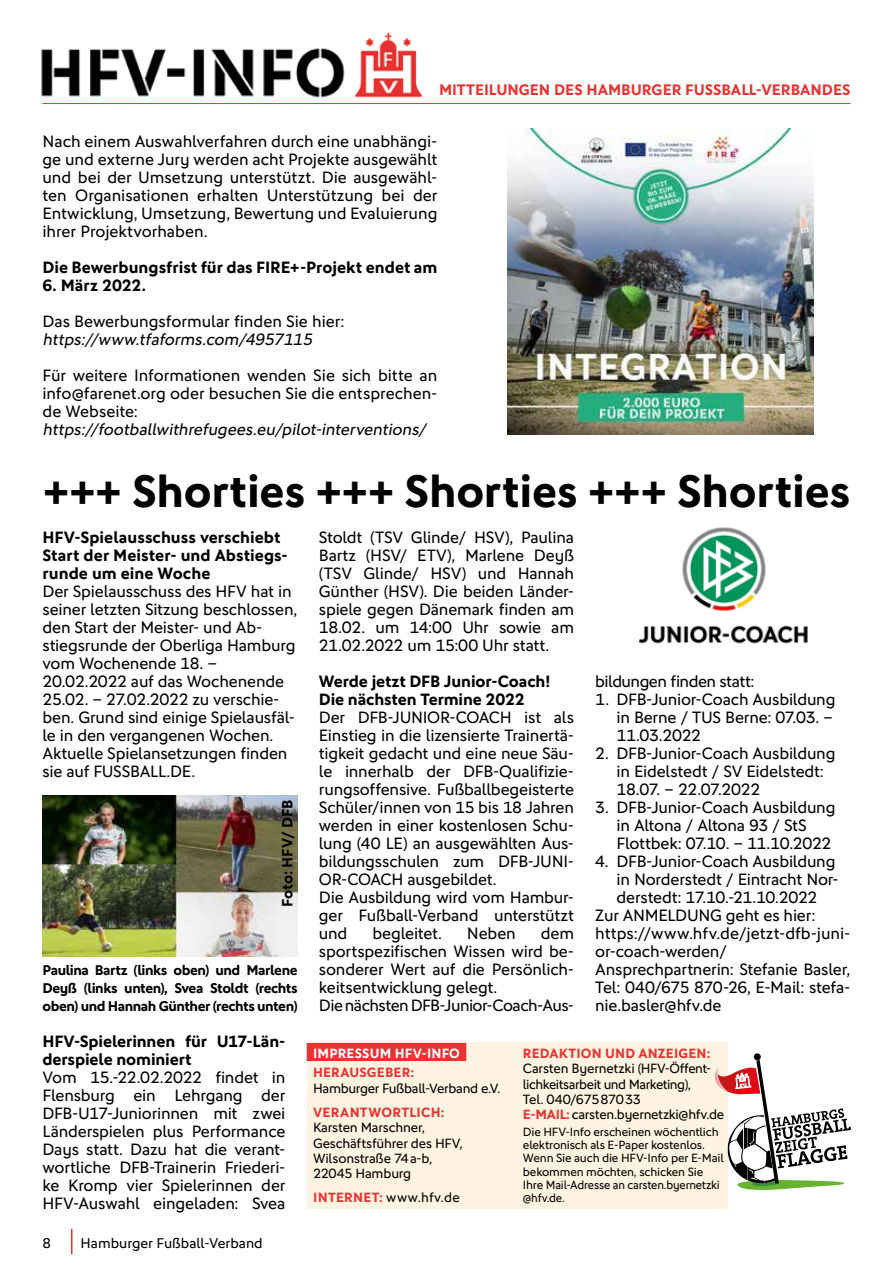
<style>
.page{position:relative;width:893px;height:1263px;background:#fff}
.page>*{position:absolute;margin:0;border:0;box-sizing:border-box;transform-origin:0 0}
.t1{font:700 45.75px "DFB Sans";letter-spacing:-.005em;color:#000}
.t2{font:16.5px/18px "DFB Sans";letter-spacing:-.01em;color:#000}
.t3{font:700 16.5px/18px "DFB Sans";letter-spacing:-.005em;color:#000}
.t4{font:italic 16.5px "DFB Sans";color:#000}
.t5{font:16.5px "DFB Sans";letter-spacing:-.03em;color:#000}
.t6{font:700 15.3px "DFB Sans";color:#e73433}
.t7{font:700 15px "DFB Sans";letter-spacing:-.005em;color:#000}
.t8{font:700 14.25px/18px "DFB Sans";letter-spacing:-.03em;color:#000;text-align:justify}
.t9{font:14.25px "DFB Sans";color:#000}
.t10{font:13.5px/15.5px "DFB Sans";letter-spacing:-.02em;color:#000}
.t11{font:700 13.5px "DFB Sans";letter-spacing:.02em;color:#e73433}
.t12{font:700 13.5px "DFB Sans";letter-spacing:.015em;color:#fff}
.t13{font:12px/13.4px "DFB Sans";letter-spacing:-.015em;color:#000}
.s1{font-weight:700;color:#e73433}
</style>
<div class="page">
<hr style="left:71px;top:1229px;width:2px;height:25px;background:#e73433">
<img style="left:41px;top:32px;width:382px;height:66px">
<hr style="left:43px;top:103px;width:807px;height:1px;background:#e73433">
<div style="left:307px;top:1042px;width:421px;height:167px;background:#fef3e0"></div>
<div style="left:307px;top:1043px;width:159px;height:18px;background:#e73433"></div>
<svg style="left:715px;top:1059px;width:136px;height:131px"></svg>
<div style="left:754px;top:1053px;width:7px;height:7px;background:#000;border-radius:50%"></div>
<img style="left:508px;top:129px;width:305px;height:306px">
<img style="left:638px;top:527px;width:170px;height:117px">
<img style="left:43px;top:795px;width:255px;height:162px">
<p class="t6" style="left:439px;top:80px;width:413px">MITTEILUNGEN DES HAMBURGER FUSSBALL-VERBANDES</p>
<p class="t2" style="left:43px;top:132px;width:396px;text-align:justify">Nach einem Auswahlverfahren durch eine unabhängi&shy;ge und externe Jury werden acht Projekte ausgewählt und bei der Umsetzung unterstützt. Die ausgewähl&shy;ten Organisationen erhalten Unterstützung bei der Entwicklung, Umsetzung, Bewertung und Evaluierung ihrer Projektvorhaben.</p>
<p class="t3" style="left:43px;top:258px;width:396px">Die Bewerbungsfrist für das FIRE+-Projekt endet am</p>
<p class="t3" style="left:43px;top:276px;width:105px">6. März 2022.</p>
<p class="t2" style="left:43px;top:312px;width:304px">Das Bewerbungsformular finden Sie hier:</p>
<p class="t4" style="left:43px;top:330px;width:275px">https://www.tfaforms.com/4957115</p>
<p class="t2" style="left:43px;top:366px;width:396px;text-align:justify">Für weitere Informationen wenden Sie sich bitte an info@farenet.org oder besuchen Sie die entsprechen&shy;de Webseite:</p>
<p class="t4" style="left:43px;top:420px;width:388px">https://footballwithrefugees.eu/pilot-interventions/</p>
<h1 class="t1" style="left:43px;top:464px;width:809px">+++ Shorties +++ Shorties +++ Shorties</h1>
<p class="t3" style="left:43px;top:528px;width:247px">HFV-Spielausschuss verschiebt<br>Start der Meister- und Abstiegs&shy;runde um eine Woche</p>
<p class="t2" style="left:43px;top:582px;width:256px">Der Spielausschuss des HFV hat in seiner letzten Sitzung beschlossen, den Start der Meister- und Ab&shy;stiegsrunde der Oberliga Hamburg vom Wochenende 18. –<br>20.02.2022 auf das Wochenende<br>25.02. – 27.02.2022 zu verschie&shy;ben. Grund sind einige Spielausfäl&shy;le in den vergangenen Wochen.<br>Aktuelle Spielansetzungen finden sie auf FUSSBALL.DE.</p>
<p class="t2" style="left:319px;top:528px;width:257px;text-align:justify">Stoldt (TSV Glinde/ HSV), Paulina Bartz (HSV/ ETV), Marlene Deyß (TSV Glinde/ HSV) und Hannah Günther (HSV). Die beiden Länder&shy;spiele gegen Dänemark finden am 18.02. um 14:00 Uhr sowie am 21.02.2022 um 15:00 Uhr statt.</p>
<p class="t3" style="left:319px;top:672px;width:233px">Werde jetzt DFB Junior-Coach!<br>Die nächsten Termine 2022</p>
<p class="t2" style="left:319px;top:708px;width:257px">Der DFB-JUNIOR-COACH ist als<br>Einstieg in die lizensierte Trainertä&shy;tigkeit gedacht und eine neue Säu&shy;le innerhalb der DFB-Qualifizie&shy;rungsoffensive. Fußballbegeisterte<br>Schüler/innen von 15 bis 18 Jahren werden in einer kostenlosen Schu&shy;lung (40 LE) an ausgewählten Aus&shy;bildungsschulen zum DFB-JUNI-<br>OR-COACH ausgebildet.<br>Die Ausbildung wird vom Hambur&shy;ger Fußball-Verband unterstützt und</p>
<p class="t5" style="left:595px;top:672px;width:161px">bildungen finden statt:</p>
<p class="t2" style="left:617px;top:690px;width:220px;text-indent:-21px">1. DFB-Junior-Coach Ausbildung in Berne / TUS Berne: 07.03. –<br>11.03.2022</p>
<p class="t2" style="left:617px;top:744px;width:220px;text-indent:-21px">2. DFB-Junior-Coach Ausbildung in Eidelstedt / SV Eidelstedt:<br>18.07. – 22.07.2022</p>
<p class="t2" style="left:617px;top:798px;width:220px;text-indent:-21px">3. DFB-Junior-Coach Ausbildung in Altona / Altona 93 / StS<br>Flottbek: 07.10. – 11.10.2022</p>
<p class="t2" style="left:595px;top:852px;width:242px">4. DFB-Junior-Coach Ausbildung</p>
<p class="t2" style="left:617px;top:870px;width:224px">in Norderstedt / Eintracht Nor-</p>
<p class="t2" style="left:617px;top:888px;width:202px">derstedt: 17.10.-21.10.2022</p>
<p class="t2" style="left:595px;top:906px;width:222px">Zur ANMELDUNG geht es hier:</p>
<p class="t2" style="left:595px;top:924px;width:257px">https://www.hfv.de/jetzt-dfb-juni-</p>
<p class="t2" style="left:595px;top:942px;width:133px">or-coach-werden/</p>
<p class="t2" style="left:595px;top:960px;width:257px">Ansprechpartnerin: Stefanie Basler,</p>
<p class="t2" style="left:595px;top:978px;width:257px">Tel: 040/675 870-26, E-Mail: stefa-</p>
<p class="t2" style="left:595px;top:996px;width:128px">nie.basler@hfv.de</p>
<p class="t7" style="left:278px;top:907px;width:109px;rotate:-90deg">Foto: HFV/ DFB</p>
<p class="t2" style="left:319px;top:924px;width:257px;text-indent:222px">dem sportspezifischen Wissen wird be&shy;sonderer Wert auf die Persönlich&shy;keitsentwicklung gelegt.<br>Die nächsten DFB-Junior-Coach-Aus-</p>
<p class="t2" style="left:372px;top:924px;width:71px">begleitet.</p>
<p class="t2" style="left:467px;top:924px;width:50px">Neben</p>
<p class="t8" style="left:43px;top:961px;width:257px">Paulina Bartz (links oben) und Marlene Deyß (links unten), Svea Stoldt (rechts oben) und Hannah Günther (rechts unten)</p>
<p class="t3" style="left:43px;top:1032px;width:244px">HFV-Spielerinnen für U17-Län&shy;derspiele nominiert</p>
<p class="t2" style="left:43px;top:1068px;width:244px;text-align:justify">Vom 15.-22.02.2022 findet in Flensburg ein Lehrgang der DFB-U17-Juniorinnen mit zwei Länderspielen plus Performance Days statt. Dazu hat die verant&shy;wortliche DFB-Trainerin Friederi&shy;ke Kromp vier Spielerinnen der HFV-Auswahl eingeladen: Svea</p>
<p class="t9" style="left:43px;top:1235px;width:10px">8</p>
<p class="t9" style="left:80px;top:1235px;width:184px">Hamburger Fußball-Verband</p>
<p class="t12" style="left:313px;top:1045px;width:148px">IMPRESSUM HFV-INFO</p>
<p class="t11" style="left:313px;top:1065px;width:103px">HERAUSGEBER:</p>
<p class="t10" style="left:313px;top:1080px;width:189px">Hamburger Fußball-Verband e.V.</p>
<p class="t11" style="left:313px;top:1104px;width:133px">VERANTWORTLICH:</p>
<p class="t10" style="left:313px;top:1120px;width:151px">Karsten Marschner,<br>Geschäftsführer des HFV,<br>Wilsonstraße 74a-b,<br>22045 Hamburg</p>
<p class="t10" style="left:313px;top:1190px;width:148px"><span class="s1">INTERNET:</span> www.hfv.de</p>
<p class="t11" style="left:523px;top:1045px;width:189px">REDAKTION UND ANZEIGEN:</p>
<p class="t10" style="left:523px;top:1061px;width:203px">Carsten Byernetzki (HFV-Öffent&shy;lichkeitsarbeit und Marketing),<br>Tel. 040/67587033<br><span class="s1">E-MAIL:</span> carsten.byernetzki@hfv.de</p>
<p class="t13" style="left:523px;top:1125px;width:202px">Die HFV-Info erscheinen wöchentlich elektronisch als E-Paper kostenlos.<br>Wenn Sie auch die HFV-Info per E-Mail bekommen möchten, schicken Sie<br>Ihre Mail-Adresse an carsten.byernetzki @hfv.de.</p>
</div>
